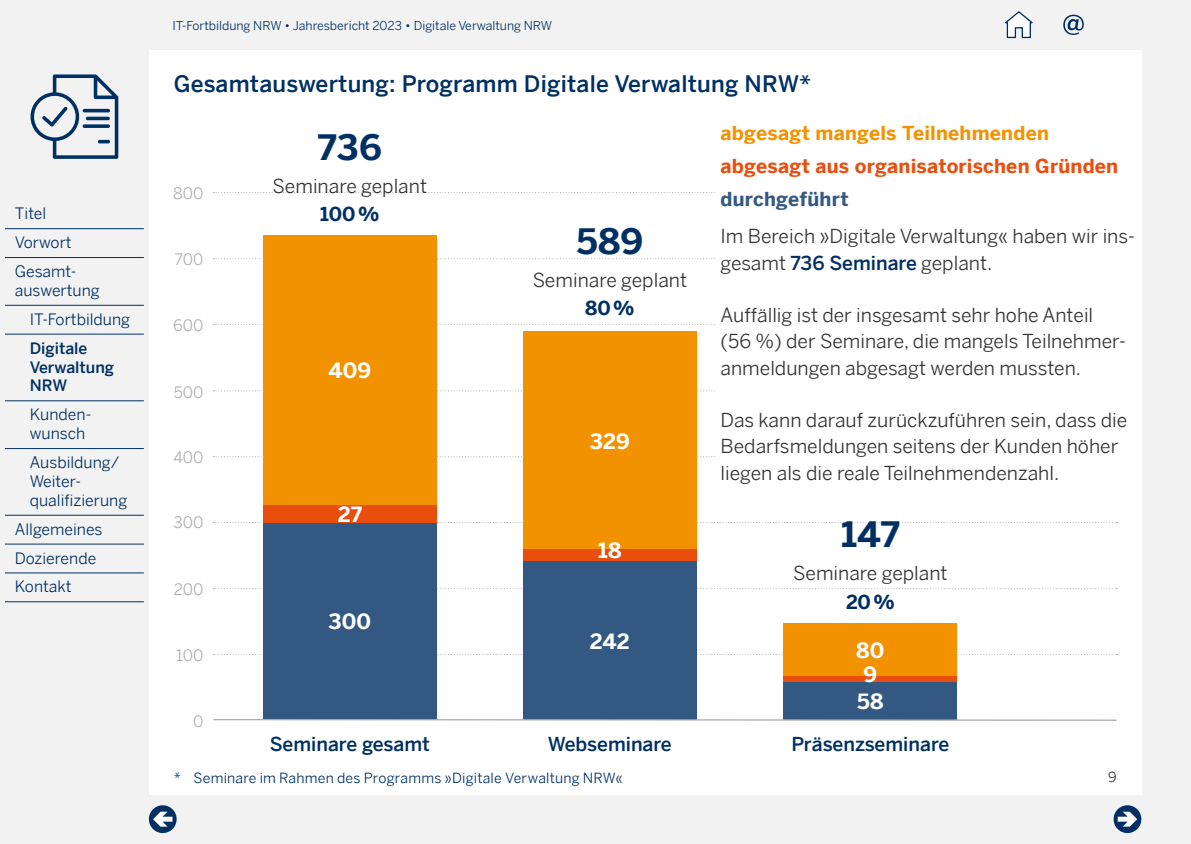
<style>
.page{position:relative;width:1191px;height:844px;background:#fff}
.page>*{position:absolute;margin:0;border:0;box-sizing:border-box;transform-origin:0 0}
.Item_Zahl_20_pt{font:700 35px "Benton Sans";letter-spacing:.005em;color:#003063}
.Item_Überschrift{font:500 22.75px "Benton Sans";letter-spacing:.01em;color:#003063}
.t1{font:700 21px "Benton Sans";letter-spacing:.01em;color:#fff}
.Fließtext{font:19.25px/26.2px "Benton Sans";color:#333}
.Item_Text{font:19.25px "Benton Sans";color:#333}
.Item_Text-2{font:500 19.25px "Benton Sans";color:#003063}
.Item_Zahl_20_pt-2{font:700 19.25px "Benton Sans";letter-spacing:.01em;color:#e94e0f}
.Item_Zahl_20_pt-3{font:700 19.25px "Benton Sans";letter-spacing:.01em;color:#f39200}
.Item_Zahl_20_pt-4{font:700 19.25px "Benton Sans";letter-spacing:.01em;color:#335982}
.Item_Text-3{font:700 19.25px "Benton Sans";letter-spacing:-.005em;color:#003063}
.Navigation_eingerückt{font:15.75px/18.9px "Benton Sans";color:#003063}
.Navigation{font:15.75px/18.9px "Benton Sans";color:#003063}
.t2{font:15.75px "Benton Sans";color:#acacac}
.Navigation_eingerückt-2{font:500 15.75px/18.9px "Benton Sans";color:#003063}
.Fließtext-2{font:14px "Benton Sans";letter-spacing:.015em;color:#003063}
.t3{font:14px "Benton Sans";color:#333}
.t4{font:12.25px "Benton Sans";color:#003063}
.s1{font-weight:500;color:#003063}
</style>
<div class="page">
<div style="left:0;top:0;width:1191px;height:843px;background:#f2f2f2"></div>
<div style="left:149px;top:50px;width:992px;height:744px;background:#fff"></div>
<svg style="left:31px;top:74px;width:87px;height:85px"></svg>
<svg style="left:1063px;top:15px;width:20px;height:20px"></svg>
<svg style="left:1005px;top:11px;width:28px;height:28px"></svg>
<div style="left:149px;top:805px;width:28px;height:27px;background:#003063;border-radius:50%"></div>
<svg style="left:153px;top:811px;width:19px;height:15px"></svg>
<div style="left:1113px;top:805px;width:28px;height:27px;background:#003063;border-radius:50%"></div>
<svg style="left:1117px;top:811px;width:20px;height:15px"></svg>
<hr style="left:5px;top:228px;width:139px;height:1px;background:#003063">
<hr style="left:5px;top:257px;width:139px;height:1px;background:#003063">
<hr style="left:5px;top:305px;width:139px;height:1px;background:#003063">
<hr style="left:5px;top:333px;width:139px;height:1px;background:#003063">
<hr style="left:5px;top:400px;width:139px;height:1px;background:#003063">
<hr style="left:5px;top:448px;width:139px;height:1px;background:#003063">
<hr style="left:5px;top:514px;width:139px;height:1px;background:#003063">
<hr style="left:5px;top:543px;width:139px;height:1px;background:#003063">
<hr style="left:5px;top:572px;width:139px;height:1px;background:#003063">
<hr style="left:5px;top:601px;width:139px;height:1px;background:#003063">
<svg style="left:213px;top:654px;width:904px;height:1px"></svg>
<svg style="left:213px;top:588px;width:904px;height:1px"></svg>
<svg style="left:213px;top:522px;width:904px;height:1px"></svg>
<svg style="left:213px;top:456px;width:502px;height:1px"></svg>
<svg style="left:213px;top:390px;width:502px;height:1px"></svg>
<svg style="left:213px;top:324px;width:502px;height:1px"></svg>
<svg style="left:213px;top:258px;width:502px;height:1px"></svg>
<svg style="left:213px;top:192px;width:502px;height:1px"></svg>
<div style="left:263px;top:522px;width:174px;height:197px;background:#335982"></div>
<div style="left:523px;top:560px;width:173px;height:159px;background:#335982"></div>
<div style="left:783px;top:681px;width:174px;height:38px;background:#335982"></div>
<div style="left:263px;top:504px;width:174px;height:18px;background:#e94e0f"></div>
<div style="left:523px;top:549px;width:173px;height:11px;background:#e94e0f"></div>
<div style="left:783px;top:676px;width:174px;height:5px;background:#e94e0f"></div>
<div style="left:263px;top:235px;width:174px;height:269px;background:#f39200"></div>
<div style="left:523px;top:332px;width:173px;height:217px;background:#f39200"></div>
<div style="left:783px;top:623px;width:174px;height:53px;background:#f39200"></div>
<svg style="left:213px;top:718px;width:904px;height:3px"></svg>
<p class="Navigation" style="left:15px;top:204px;width:33px">Titel</p>
<p class="Navigation" style="left:15px;top:233px;width:58px">Vorwort</p>
<p class="Navigation" style="left:15px;top:261px;width:86px">Gesamt&shy;auswertung</p>
<p class="Navigation_eingerückt" style="left:30px;top:309px;width:102px">IT-Fortbildung</p>
<p class="Navigation_eingerückt-2" style="left:30px;top:338px;width:86px">Digitale<br>Verwaltung<br>NRW</p>
<p class="Navigation_eingerückt" style="left:30px;top:405px;width:63px">Kunden&shy;wunsch</p>
<p class="Navigation_eingerückt" style="left:30px;top:452px;width:99px">Ausbildung/<br>Weiter&shy;qualifizierung</p>
<p class="Navigation" style="left:15px;top:519px;width:89px">Allgemeines</p>
<p class="Navigation" style="left:15px;top:548px;width:83px">Dozierende</p>
<p class="Navigation" style="left:15px;top:577px;width:58px">Kontakt</p>
<p class="t4" style="left:172px;top:18px;width:381px">IT-Fortbildung NRW • Jahresbericht 2023 • Digitale Verwaltung NRW</p>
<p class="Item_Überschrift" style="left:174px;top:70px;width:639px">Gesamtauswertung: Programm Digitale Verwaltung NRW*</p>
<p class="t2" style="left:173px;top:184px;width:32px">800</p>
<p class="t2" style="left:175px;top:250px;width:30px">700</p>
<p class="t2" style="left:173px;top:315px;width:32px">600</p>
<p class="t2" style="left:174px;top:382px;width:31px">500</p>
<p class="t2" style="left:173px;top:448px;width:32px">400</p>
<p class="t2" style="left:174px;top:513px;width:31px">300</p>
<p class="t2" style="left:174px;top:580px;width:31px">200</p>
<p class="t2" style="left:176px;top:646px;width:29px">100</p>
<p class="t2" style="left:193px;top:711px;width:12px">0</p>
<p class="Item_Zahl_20_pt" style="left:318px;top:126px;width:66px">736</p>
<p class="Item_Text" style="left:273px;top:174px;width:156px">Seminare geplant</p>
<p class="Item_Text-3" style="left:320px;top:202px;width:61px">100%</p>
<p class="t1" style="left:328px;top:358px;width:44px">409</p>
<p class="t1" style="left:338px;top:501px;width:26px">27</p>
<p class="t1" style="left:328px;top:609px;width:44px">300</p>
<p class="Item_Zahl_20_pt" style="left:576px;top:220px;width:68px">589</p>
<p class="Item_Text" style="left:532px;top:268px;width:156px">Seminare geplant</p>
<p class="Item_Text-3" style="left:585px;top:296px;width:51px">80%</p>
<p class="t1" style="left:590px;top:428px;width:42px">329</p>
<p class="t1" style="left:598px;top:537px;width:25px">18</p>
<p class="t1" style="left:590px;top:628px;width:41px">242</p>
<p class="Item_Zahl_20_pt-3" style="left:720px;top:122px;width:330px">abgesagt mangels Teilnehmenden</p>
<p class="Item_Zahl_20_pt-2" style="left:720px;top:155px;width:399px">abgesagt aus organisatorischen Gründen</p>
<p class="Item_Zahl_20_pt-4" style="left:720px;top:188px;width:130px">durchgeführt</p>
<p class="Fließtext" style="left:720px;top:223px;width:416px">Im Bereich »Digitale Verwaltung« haben wir ins&shy;gesamt <span class="s1">736 Seminare</span> geplant.</p>
<p class="Fließtext" style="left:720px;top:301px;width:407px">Auffällig ist der insgesamt sehr hohe Anteil (56 %) der Seminare, die mangels Teilnehmer&shy;anmeldungen abgesagt werden mussten.</p>
<p class="Fließtext" style="left:720px;top:406px;width:408px">Das kann darauf zurückzuführen sein, dass die<br>Bedarfsmeldungen seitens der Kunden höher liegen als die reale Teilnehmendenzahl.</p>
<p class="Item_Zahl_20_pt" style="left:841px;top:513px;width:60px">147</p>
<p class="Item_Text" style="left:793px;top:562px;width:156px">Seminare geplant</p>
<p class="Item_Text-3" style="left:846px;top:590px;width:50px">20%</p>
<p class="t1" style="left:856px;top:637px;width:30px">80</p>
<p class="t1" style="left:863px;top:661px;width:15px">9</p>
<p class="t1" style="left:857px;top:688px;width:28px">58</p>
<p class="Item_Text-2" style="left:270px;top:732px;width:162px">Seminare gesamt</p>
<p class="Item_Text-2" style="left:548px;top:732px;width:125px">Webseminare</p>
<p class="Item_Text-2" style="left:791px;top:732px;width:159px">Präsenzseminare</p>
<p class="Fließtext-2" style="left:174px;top:769px;width:450px">* Seminare im Rahmen des Programms »Digitale Verwaltung NRW«</p>
<p class="t3" style="left:1108px;top:768px;width:10px">9</p>
</div>
